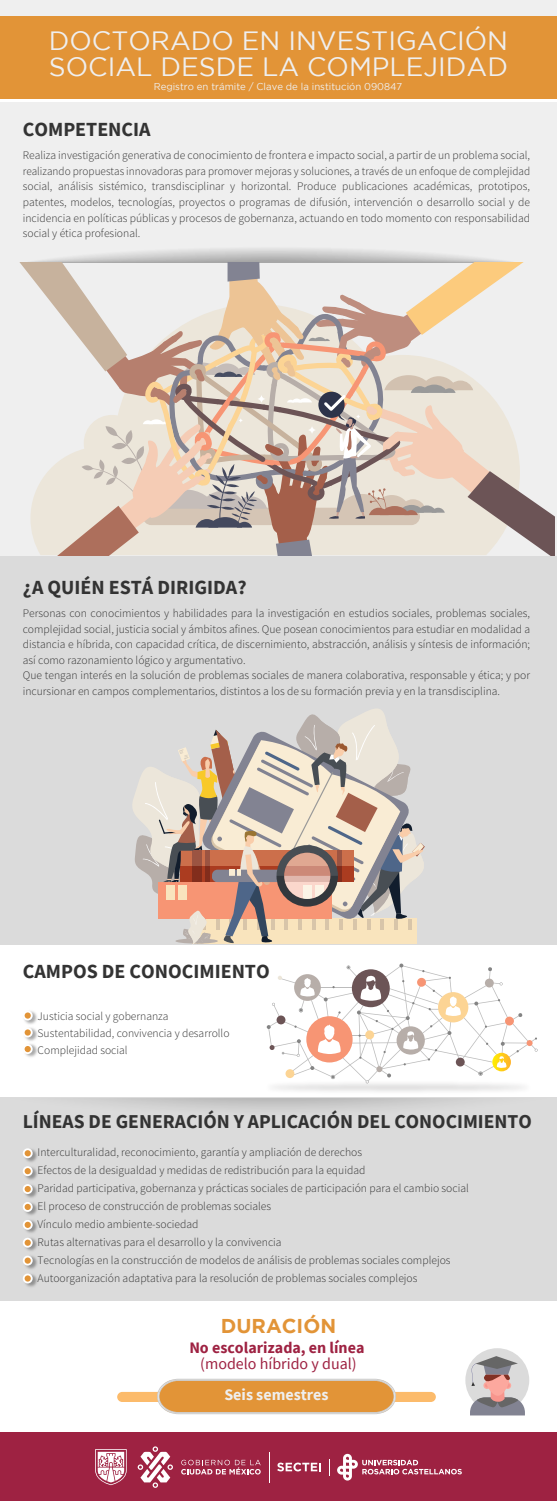
<style>
.page{position:relative;width:557px;height:1501px;background:#fff}
.page>*{position:absolute;margin:0;border:0;box-sizing:border-box;transform-origin:0 0}
.t1{font:26.4px/25.6px "Gotham";color:#efefef}
.t2{font:700 20px "Source Sans Pro";color:#333}
.t3{font:700 20px "Gotham";color:#e29437}
.t4{font:700 19.6px "Source Sans Pro";color:#333}
.t5{font:700 16px "Source Sans Pro";color:#9e2242}
.t6{font:16px "Source Sans Pro";color:#9e2242}
.t7{font:700 16px "Source Sans Pro";color:#efefef}
.t8{font:300 11.6px/15.6px "Source Sans Pro";color:#333}
.t9{font:9.88px "Gotham";color:#efefef}
</style>
<div class="page">
<div style="left:0;top:0;width:557px;height:944px;background:#efefef"></div>
<div style="left:0;top:555px;width:557px;height:389px;background:#dbdbdb"></div>
<div style="left:0;top:1097px;width:557px;height:203px;background:#dbdbdb"></div>
<div style="left:0;top:16px;width:557px;height:83px;background:#e29437"></div>
<hr style="left:0;top:99px;width:557px;height:3px;background:#fff">
<img style="left:23px;top:1149px;width:15px;height:138px">
<svg style="left:23px;top:1148px;width:10px;height:10px"></svg>
<svg style="left:25px;top:1150px;width:6px;height:6px"></svg>
<svg style="left:23px;top:1166px;width:10px;height:10px"></svg>
<svg style="left:25px;top:1168px;width:6px;height:6px"></svg>
<svg style="left:23px;top:1202px;width:10px;height:9px"></svg>
<div style="left:25px;top:1203px;width:6px;height:7px;background:#e29437;border-radius:50%"></div>
<svg style="left:23px;top:1219px;width:10px;height:10px"></svg>
<svg style="left:25px;top:1221px;width:6px;height:6px"></svg>
<svg style="left:23px;top:1237px;width:10px;height:10px"></svg>
<svg style="left:25px;top:1239px;width:6px;height:6px"></svg>
<svg style="left:23px;top:1255px;width:10px;height:10px"></svg>
<svg style="left:25px;top:1257px;width:6px;height:6px"></svg>
<svg style="left:23px;top:1273px;width:10px;height:10px"></svg>
<svg style="left:25px;top:1275px;width:6px;height:6px"></svg>
<svg style="left:23px;top:1184px;width:10px;height:10px"></svg>
<svg style="left:25px;top:1185px;width:6px;height:7px"></svg>
<img style="left:24px;top:1011px;width:14px;height:30px">
<svg style="left:23px;top:1010px;width:10px;height:10px"></svg>
<svg style="left:25px;top:1012px;width:6px;height:6px"></svg>
<svg style="left:23px;top:1027px;width:10px;height:10px"></svg>
<svg style="left:25px;top:1029px;width:6px;height:6px"></svg>
<img style="left:25px;top:1044px;width:13px;height:13px">
<svg style="left:23px;top:1044px;width:10px;height:10px"></svg>
<svg style="left:25px;top:1046px;width:6px;height:6px"></svg>
<svg style="left:89px;top:1098px;width:323px;height:11px"></svg>
<img style="left:255px;top:1083px;width:268px;height:21px">
<div style="left:465px;top:1348px;width:64px;height:64px;background:#dbdbdb;border-radius:50%"></div>
<svg style="left:470px;top:1356px;width:55px;height:59px"></svg>
<div style="left:117px;top:1391px;width:319px;height:10px;background:#fcbb6b;border-radius:5px"></div>
<svg style="left:157px;top:1378px;width:239px;height:36px;background:#e1a155"></svg>
<svg style="left:126px;top:709px;width:308px;height:236px"></svg>
<svg style="left:19px;top:248px;width:536px;height:307px"></svg>
<svg style="left:267px;top:963px;width:271px;height:120px"></svg>
<div style="left:0;top:1432px;width:557px;height:68px;background:#9e2242"></div>
<svg style="left:138px;top:1446px;width:35px;height:41px"></svg>
<svg style="left:95px;top:1449px;width:32px;height:36px"></svg>
<svg style="left:181px;top:1459px;width:80px;height:15px"></svg>
<hr style="left:269px;top:1451px;width:1px;height:31px;background:#fff">
<svg style="left:329px;top:1459px;width:1px;height:16px"></svg>
<svg style="left:277px;top:1462px;width:44px;height:9px"></svg>
<svg style="left:337px;top:1453px;width:125px;height:27px"></svg>
<h1 class="t1" style="left:49px;top:28px;width:461px">DOCTORADO EN INVESTIGACIÓN<br>SOCIAL DESDE LA COMPLEJIDAD</h1>
<p class="t9" style="left:154px;top:81px;width:250px">Registro en trámite / Clave de la institución 090847</p>
<h2 class="t2" style="left:23px;top:116px;width:129px">COMPETENCIA</h2>
<p class="t8" style="left:23px;top:147px;width:509px;text-align:justify">Realiza investigación generativa de conocimiento de frontera e impacto social, a partir de un problema social, realizando propuestas innovadoras para promover mejoras y soluciones, a través de un enfoque de complejidad social, análisis sistémico, transdisciplinar y horizontal. Produce publicaciones académicas, prototipos, patentes, modelos, tecnologías, proyectos o programas de difusión, intervención o desarrollo social y de incidencia en políticas públicas y procesos de gobernanza, actuando en todo momento con responsabilidad social y ética profesional.</p>
<h2 class="t2" style="left:23px;top:573px;width:225px">¿A QUIÉN ESTÁ DIRIGIDA?</h2>
<p class="t8" style="left:23px;top:605px;width:509px">Personas con conocimientos y habilidades para la investigación en estudios sociales, problemas sociales, complejidad social, justicia social y ámbitos afines. Que posean conocimientos para estudiar en modalidad a distancia e híbrida, con capacidad crítica, de discernimiento, abstracción, análisis y síntesis de información; así como razonamiento lógico y argumentativo.<br>Que tengan interés en la solución de problemas sociales de manera colaborativa, responsable y ética; y por incursionar en campos complementarios, distintos a los de su formación previa y en la transdisciplina.</p>
<h2 class="t2" style="left:23px;top:958px;width:248px">CAMPOS DE CONOCIMIENTO</h2>
<p class="t8" style="left:38px;top:1007px;width:194px;line-height:16.8px">Justicia social y gobernanza<br>Sustentabilidad, convivencia y desarrollo<br>Complejidad social</p>
<h3 class="t4" style="left:23px;top:1108px;width:511px">LÍNEAS DE GENERACIÓN Y APLICACIÓN DEL CONOCIMIENTO</h3>
<p class="t8" style="left:38px;top:1143px;width:433px;line-height:18px">Interculturalidad, reconocimiento, garantía y ampliación de derechos<br>Efectos de la desigualdad y medidas de redistribución para la equidad<br>Paridad participativa, gobernanza y prácticas sociales de participación para el cambio social El proceso de construcción de problemas sociales<br>Vínculo medio ambiente-sociedad<br>Rutas alternativas para el desarrollo y la convivencia<br>Tecnologías en la construcción de modelos de análisis de problemas sociales complejos Autoorganización adaptativa para la resolución de problemas sociales complejos</p>
<h2 class="t3" style="left:221px;top:1313px;width:117px">DURACIÓN</h2>
<h3 class="t5" style="left:189px;top:1336px;width:177px">No escolarizada, en línea</h3>
<h3 class="t6" style="left:200px;top:1353px;width:158px">(modelo híbrido y dual)</h3>
<h3 class="t7" style="left:224px;top:1384px;width:106px">Seis semestres</h3>
</div>
